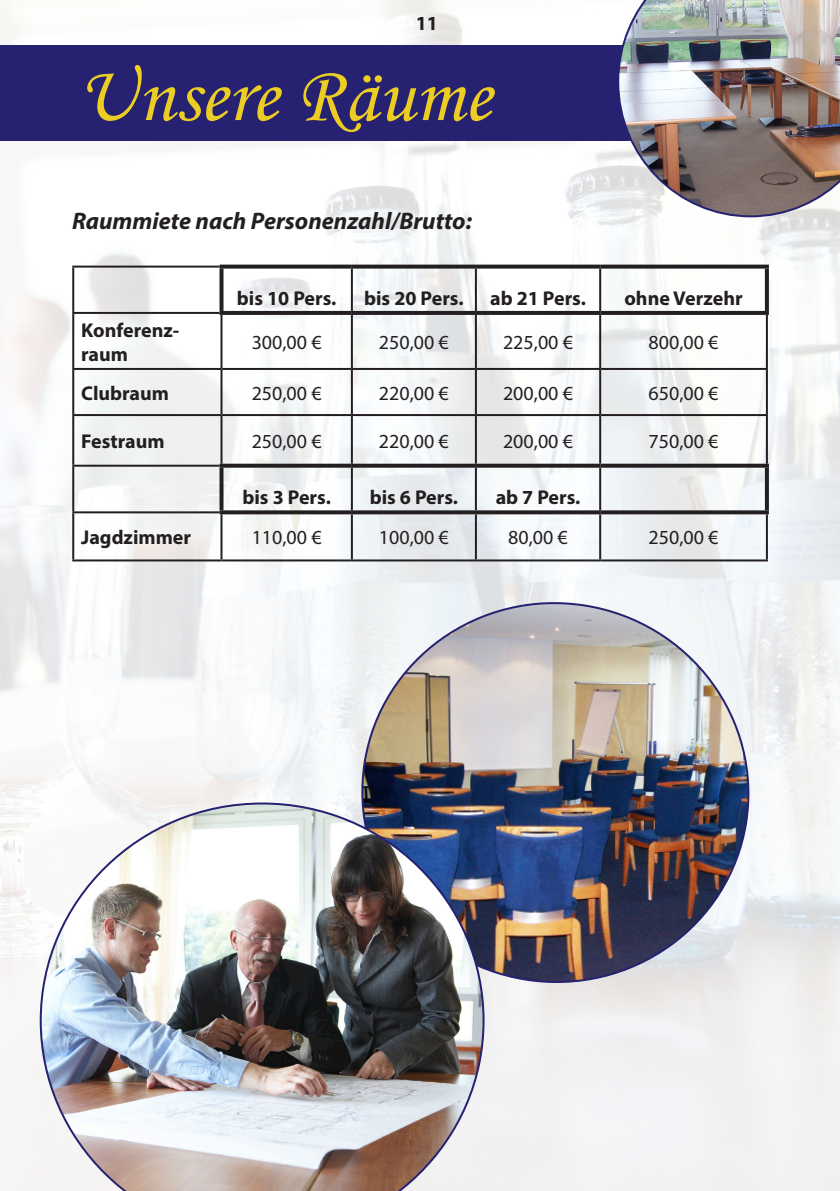
<style>
.page{position:relative;width:840px;height:1191px;background:#fff}
.page>*{position:absolute;margin:0;border:0;box-sizing:border-box;transform-origin:0 0}
.t1{font:80px "Monotype Corsiva";color:#eccd23}
.t2{font:italic 700 24px "Myriad Pro";color:#231f20}
.t3{font:20px "Myriad Pro";color:#231f20}
.t4{font:700 20px/24px "Myriad Pro";color:#231f20}
</style>
<div class="page">
<img style="left:0;top:0;width:839px;height:1191px">
<hr style="left:72px;top:266px;width:147px;height:2px;background:#231f20">
<hr style="left:72px;top:268px;width:2px;height:44px;background:#231f20">
<hr style="left:350px;top:269px;width:2px;height:42px;background:#231f20">
<hr style="left:474px;top:269px;width:2px;height:42px;background:#231f20">
<hr style="left:599px;top:269px;width:2px;height:42px;background:#231f20">
<hr style="left:72px;top:312px;width:147px;height:2px;background:#231f20">
<hr style="left:220px;top:315px;width:2px;height:53px;background:#231f20">
<hr style="left:350px;top:315px;width:2px;height:53px;background:#231f20">
<hr style="left:474px;top:315px;width:2px;height:53px;background:#231f20">
<hr style="left:599px;top:315px;width:2px;height:53px;background:#231f20">
<hr style="left:72px;top:368px;width:149px;height:2px;background:#231f20">
<hr style="left:221px;top:368px;width:130px;height:2px;background:#231f20">
<hr style="left:220px;top:370px;width:2px;height:44px;background:#231f20">
<hr style="left:351px;top:368px;width:124px;height:2px;background:#231f20">
<hr style="left:350px;top:370px;width:2px;height:44px;background:#231f20">
<hr style="left:475px;top:368px;width:125px;height:2px;background:#231f20">
<hr style="left:474px;top:370px;width:2px;height:44px;background:#231f20">
<hr style="left:600px;top:368px;width:167px;height:2px;background:#231f20">
<hr style="left:599px;top:370px;width:2px;height:44px;background:#231f20">
<hr style="left:72px;top:414px;width:149px;height:2px;background:#231f20">
<hr style="left:221px;top:414px;width:130px;height:2px;background:#231f20">
<hr style="left:220px;top:416px;width:2px;height:48px;background:#231f20">
<hr style="left:351px;top:414px;width:124px;height:2px;background:#231f20">
<hr style="left:350px;top:416px;width:2px;height:48px;background:#231f20">
<hr style="left:475px;top:414px;width:125px;height:2px;background:#231f20">
<hr style="left:474px;top:416px;width:2px;height:48px;background:#231f20">
<hr style="left:600px;top:414px;width:167px;height:2px;background:#231f20">
<hr style="left:599px;top:416px;width:2px;height:48px;background:#231f20">
<hr style="left:72px;top:465px;width:147px;height:2px;background:#231f20">
<hr style="left:350px;top:468px;width:2px;height:42px;background:#231f20">
<hr style="left:474px;top:468px;width:2px;height:42px;background:#231f20">
<hr style="left:599px;top:468px;width:2px;height:42px;background:#231f20">
<hr style="left:72px;top:511px;width:147px;height:2px;background:#231f20">
<hr style="left:220px;top:514px;width:2px;height:45px;background:#231f20">
<hr style="left:350px;top:514px;width:2px;height:45px;background:#231f20">
<hr style="left:474px;top:514px;width:2px;height:45px;background:#231f20">
<hr style="left:599px;top:514px;width:2px;height:45px;background:#231f20">
<hr style="left:72px;top:314px;width:2px;height:54px;background:#231f20">
<hr style="left:765px;top:315px;width:2px;height:53px;background:#231f20">
<hr style="left:72px;top:370px;width:2px;height:44px;background:#231f20">
<hr style="left:765px;top:370px;width:2px;height:44px;background:#231f20">
<hr style="left:72px;top:416px;width:2px;height:49px;background:#231f20">
<hr style="left:765px;top:416px;width:2px;height:48px;background:#231f20">
<hr style="left:72px;top:467px;width:2px;height:44px;background:#231f20">
<hr style="left:72px;top:513px;width:2px;height:46px;background:#231f20">
<hr style="left:765px;top:514px;width:2px;height:45px;background:#231f20">
<hr style="left:72px;top:559px;width:149px;height:2px;background:#231f20">
<hr style="left:221px;top:559px;width:130px;height:2px;background:#231f20">
<hr style="left:351px;top:559px;width:124px;height:2px;background:#231f20">
<hr style="left:475px;top:559px;width:125px;height:2px;background:#231f20">
<hr style="left:600px;top:559px;width:167px;height:2px;background:#231f20">
<svg style="left:219px;top:265px;width:132px;height:4px"></svg>
<svg style="left:219px;top:269px;width:4px;height:42px"></svg>
<svg style="left:351px;top:265px;width:124px;height:4px"></svg>
<svg style="left:475px;top:265px;width:125px;height:4px"></svg>
<svg style="left:600px;top:265px;width:168px;height:4px"></svg>
<svg style="left:764px;top:269px;width:4px;height:42px"></svg>
<svg style="left:219px;top:311px;width:132px;height:4px"></svg>
<svg style="left:351px;top:311px;width:124px;height:4px"></svg>
<svg style="left:475px;top:311px;width:125px;height:4px"></svg>
<svg style="left:600px;top:311px;width:168px;height:4px"></svg>
<svg style="left:219px;top:464px;width:132px;height:4px"></svg>
<svg style="left:219px;top:468px;width:4px;height:42px"></svg>
<svg style="left:351px;top:464px;width:124px;height:4px"></svg>
<svg style="left:475px;top:464px;width:125px;height:4px"></svg>
<svg style="left:600px;top:464px;width:168px;height:4px"></svg>
<svg style="left:764px;top:468px;width:4px;height:42px"></svg>
<svg style="left:219px;top:510px;width:132px;height:4px"></svg>
<svg style="left:351px;top:510px;width:124px;height:4px"></svg>
<svg style="left:475px;top:510px;width:125px;height:4px"></svg>
<svg style="left:600px;top:510px;width:168px;height:4px"></svg>
<div style="left:0;top:45px;width:839px;height:95px;background:#262170"></div>
<img style="left:617px;top:0;width:222px;height:217px">
<img style="left:346px;top:586px;width:418px;height:410px">
<img style="left:40px;top:802px;width:444px;height:389px">
<p class="t4" style="left:415px;top:10px;width:24px">11</p>
<p class="t1" style="left:78px;top:47px;width:414px">Unsere Räume</p>
<p class="t2" style="left:72px;top:205px;width:401px">Raummiete nach Personenzahl/Brutto:</p>
<p class="t4" style="left:81px;top:317px;width:99px">Konferenz&shy;raum</p>
<p class="t4" style="left:237px;top:285px;width:101px">bis 10 Pers.</p>
<p class="t4" style="left:364px;top:285px;width:101px">bis 20 Pers.</p>
<p class="t4" style="left:490px;top:285px;width:97px">ab 21 Pers.</p>
<p class="t4" style="left:624px;top:285px;width:120px">ohne Verzehr</p>
<p class="t3" style="left:251px;top:330px;width:71px">300,00 €</p>
<p class="t3" style="left:378px;top:330px;width:71px">250,00 €</p>
<p class="t3" style="left:502px;top:330px;width:71px">225,00 €</p>
<p class="t3" style="left:648px;top:330px;width:71px">800,00 €</p>
<p class="t4" style="left:81px;top:380px;width:89px">Clubraum</p>
<p class="t3" style="left:251px;top:380px;width:71px">250,00 €</p>
<p class="t3" style="left:378px;top:380px;width:71px">220,00 €</p>
<p class="t3" style="left:502px;top:380px;width:71px">200,00 €</p>
<p class="t3" style="left:648px;top:380px;width:71px">650,00 €</p>
<p class="t4" style="left:81px;top:428px;width:85px">Festraum</p>
<p class="t3" style="left:251px;top:429px;width:71px">250,00 €</p>
<p class="t3" style="left:378px;top:429px;width:71px">220,00 €</p>
<p class="t3" style="left:502px;top:429px;width:71px">200,00 €</p>
<p class="t3" style="left:648px;top:429px;width:71px">750,00 €</p>
<p class="t4" style="left:242px;top:485px;width:90px">bis 3 Pers.</p>
<p class="t4" style="left:369px;top:485px;width:90px">bis 6 Pers.</p>
<p class="t4" style="left:495px;top:485px;width:86px">ab 7 Pers.</p>
<p class="t4" style="left:81px;top:524px;width:111px">Jagdzimmer</p>
<p class="t3" style="left:251px;top:525px;width:71px">110,00 €</p>
<p class="t3" style="left:378px;top:525px;width:71px">100,00 €</p>
<p class="t3" style="left:508px;top:525px;width:61px">80,00 €</p>
<p class="t3" style="left:648px;top:525px;width:71px">250,00 €</p>
</div>
